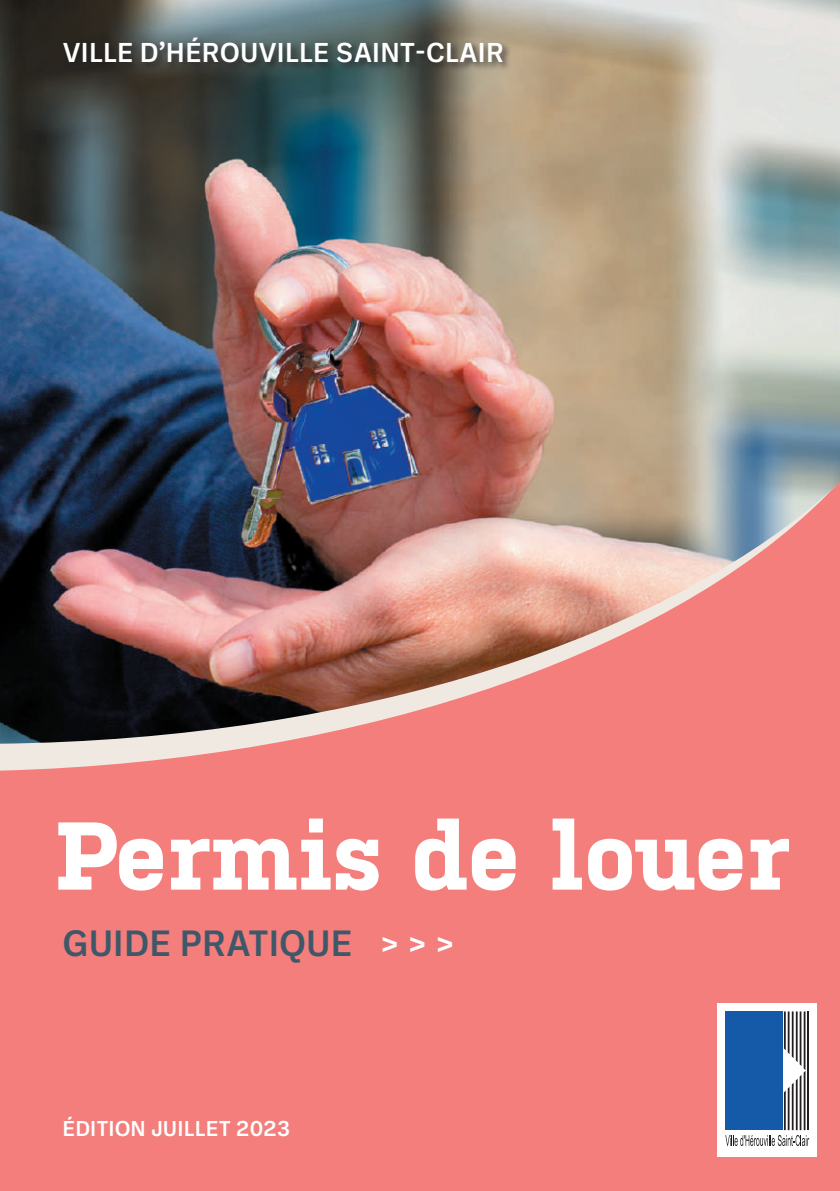
<style>
.page{position:relative;width:840px;height:1191px;background:#fff}
.page>*{position:absolute;margin:0;border:0;box-sizing:border-box;transform-origin:0 0}
.t1{font:700 96px "Kulturista";color:#fff}
.t2{font:500 37.4px "Ballinger";color:#3e586a}
.t3{font:500 37.4px "Ballinger";color:#fff}
.t4{font:500 28px "Ballinger";color:#fff}
.t5{font:500 22px "Ballinger";color:#fff}
</style>
<div class="page">
<div style="left:0;top:0;width:839px;height:1191px;background:#f37e7b"></div>
<svg style="left:0;top:743px;width:274px;height:27px;fill:#f0e9e2"></svg>
<img style="left:0;top:0;width:839px;height:743px">
<div style="left:716px;top:1003px;width:100px;height:154px;background:#fff"></div>
<svg style="left:725px;top:1011px;width:83px;height:135px"></svg>
<div style="left:62px;top:36px;width:450px;height:36px;background:#231f20;opacity:.75"></div>
<p class="t4" style="left:62px;top:37px;width:442px">VILLE D’HÉROUVILLE SAINT-CLAIR</p>
<h1 class="t1" style="left:54px;top:801px;width:735px">Permis de louer</h1>
<h2 class="t2" style="left:62px;top:922px;width:292px">GUIDE PRATIQUE</h2>
<h2 class="t3" style="left:380px;top:922px;width:76px">&gt; &gt; &gt;</h2>
<p class="t5" style="left:62px;top:1116px;width:229px">ÉDITION JUILLET 2023</p>
</div>
